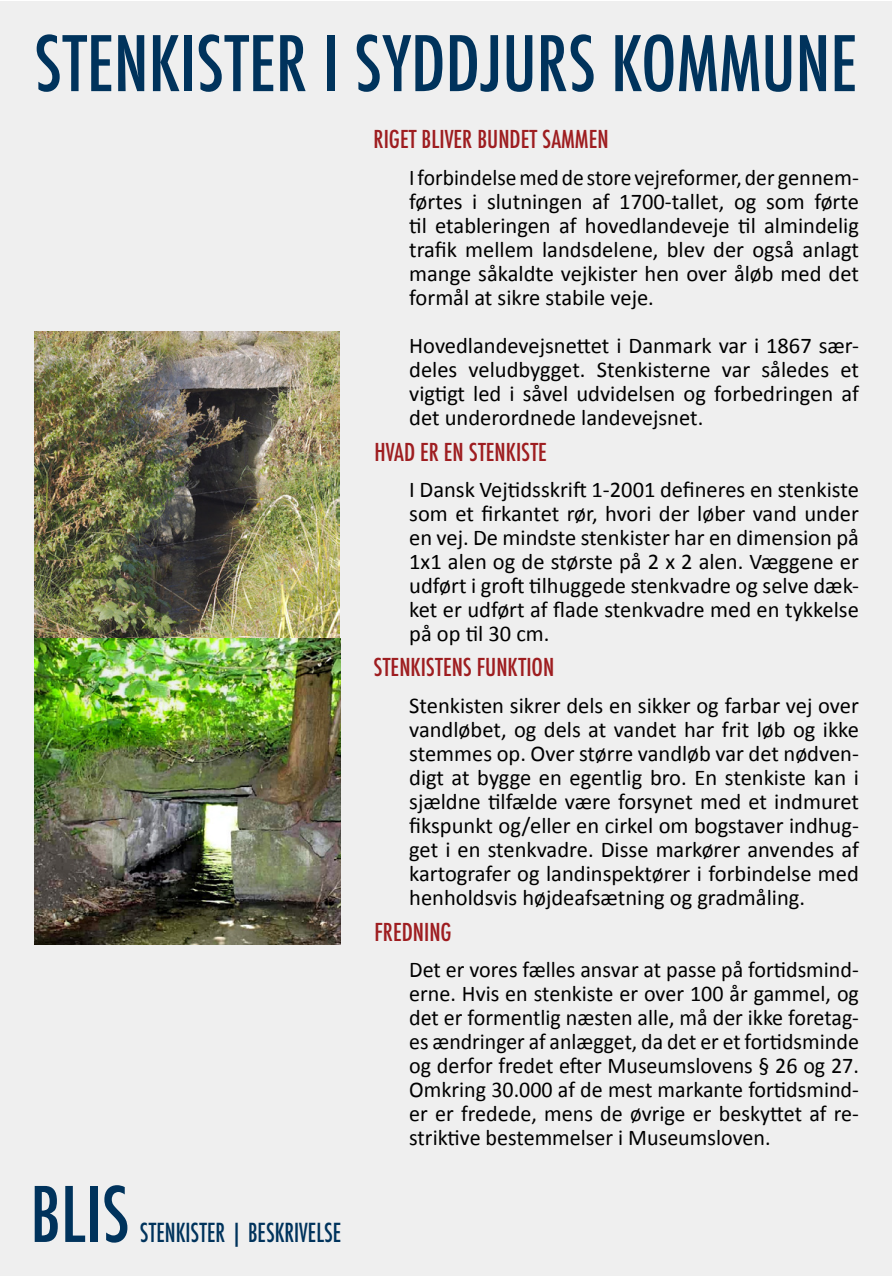
<style>
.page{position:relative;width:893px;height:1276px;background:#fff}
.page>*{position:absolute;margin:0;border:0;box-sizing:border-box;transform-origin:0 0}
.t1{font:500 condensed 74.25px "Futura";color:#00335c}
.t2{font:500 condensed 25.5px "Futura";color:#00335c;scale:.91 1}
.t3{font:500 condensed 24px "Futura";color:#9e1d20}
.t4{font:22.5px/24px "Calibri";color:#000;text-align:justify}
.t5{font:22.5px/24px "Calibri";color:#000;text-align:justify;scale:.96 1}
</style>
<div class="page">
<div style="left:1px;top:1px;width:891px;height:1274px;background:#efefef"></div>
<img style="left:34px;top:332px;width:306px;height:612px">
<h1 class="t1" style="left:34px;top:16px;width:825px">STENKISTER I SYDDJURS KOMMUNE</h1>
<p class="t3" style="left:374px;top:123px;width:237px">RIGET BLIVER BUNDET SAMMEN</p>
<p class="t5" style="left:409px;top:165px;width:470px">I forbindelse med de store vejreformer, der gennem&shy;førtes i slutningen af 1700-tallet, og som førte til etableringen af hovedlandeveje til almindelig trafik mellem landsdelene, blev der også anlagt mange såkaldte vejkister hen over åløb med det formål at sikre stabile veje.</p>
<p class="t4" style="left:409px;top:333px;width:451px">Hovedlandevejsnettet i Danmark var i 1867 sær&shy;deles veludbygget. Stenkisterne var således et vigtigt led i såvel udvidelsen og forbedringen af det underordnede landevejsnet.</p>
<p class="t3" style="left:374px;top:436px;width:174px">HVAD ER EN STENKISTE</p>
<p class="t4" style="left:409px;top:477px;width:451px">I Dansk Vejtidsskrift 1-2001 defineres en stenkiste som et firkantet rør, hvori der løber vand under en vej. De mindste stenkister har en dimension på 1x1 alen og de største på 2 x 2 alen. Væggene er udført i groft tilhuggede stenkvadre og selve dæk&shy;ket er udført af flade stenkvadre med en tykkelse på op til 30 cm.</p>
<p class="t3" style="left:374px;top:652px;width:182px">STENKISTENS FUNKTION</p>
<p class="t4" style="left:409px;top:693px;width:451px">Stenkisten sikrer dels en sikker og farbar vej over vandløbet, og dels at vandet har frit løb og ikke stemmes op. Over større vandløb var det nødven&shy;digt at bygge en egentlig bro. En stenkiste kan i sjældne tilfælde være forsynet med et indmuret fikspunkt og/eller en cirkel om bogstaver indhug&shy;get i en stenkvadre. Disse markører anvendes af kartografer og landinspektører i forbindelse med henholdsvis højdeafsætning og gradmåling.</p>
<p class="t3" style="left:374px;top:917px;width:79px">FREDNING</p>
<h1 class="t1" style="left:30px;top:1167px;width:101px">BLIS</h1>
<p class="t2" style="left:140px;top:1216px;width:223px">STENKISTER | BESKRIVELSE</p>
<p class="t4" style="left:409px;top:957px;width:451px">Det er vores fælles ansvar at passe på fortidsmind&shy;erne. Hvis en stenkiste er over 100 år gammel, og det er formentlig næsten alle, må der ikke foretag&shy;es ændringer af anlægget, da det er et fortidsminde og derfor fredet efter Museumslovens § 26 og 27.<br>Omkring 30.000 af de mest markante fortidsmind&shy;er er fredede, mens de øvrige er beskyttet af re&shy;striktive bestemmelser i Museumsloven.</p>
</div>
